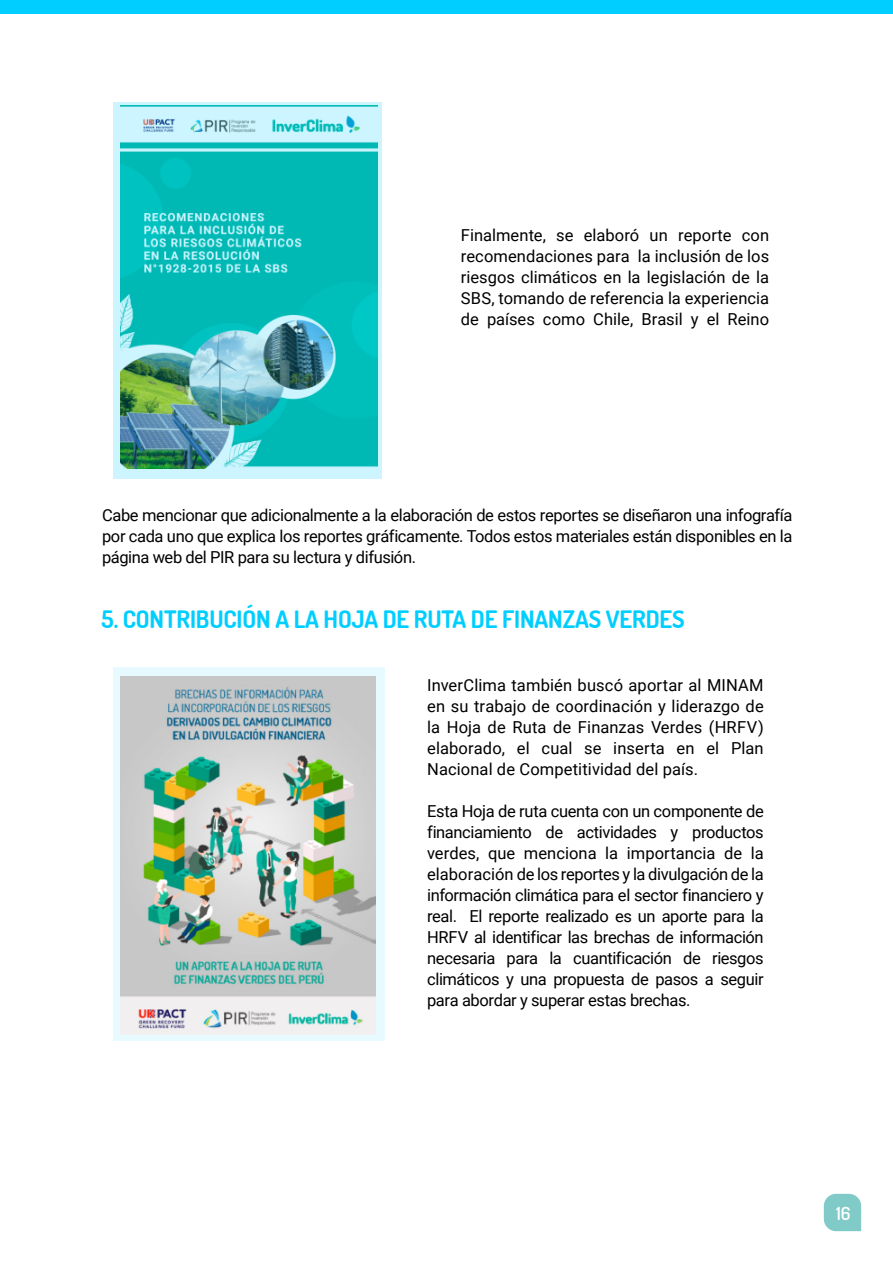
<style>
.page{position:relative;width:893px;height:1263px;background:#fff}
.page>*{position:absolute;margin:0;border:0;box-sizing:border-box;transform-origin:0 0}
.t1{font:700 24px "Dosis";letter-spacing:-.005em;color:#00ceff}
.t2{font:600 18px "Dosis";color:#fff}
.t3{font:16.5px/21px "Roboto";letter-spacing:-.005em;color:#000;text-align:justify}
</style>
<div class="page">
<svg style="left:113px;top:667px;width:271px;height:374px;background:#e4f6fa"></svg>
<svg style="left:824px;top:1194px;width:37px;height:37px"></svg>
<div style="left:0;top:0;width:893px;height:14px;background:#00ceff"></div>
<img style="left:113px;top:102px;width:269px;height:377px">
<img style="left:120px;top:676px;width:255px;height:358px">
<p class="t3" style="left:461px;top:224px;width:310px">Finalmente, se elaboró un reporte con recomendaciones para la inclusión de los riesgos climáticos en la legislación de la SBS, tomando de referencia la experiencia de países como Chile, Brasil y el Reino</p>
<p class="t3" style="left:102px;top:504px;width:692px">Cabe mencionar que adicionalmente a la elaboración de estos reportes se diseñaron una infografía por cada uno que explica los reportes gráficamente. Todos estos materiales están disponibles en la página web del PIR para su lectura y difusión.</p>
<h1 class="t1" style="left:102px;top:603px;width:585px">5. CONTRIBUCIÓN A LA HOJA DE RUTA DE FINANZAS VERDES</h1>
<p class="t3" style="left:427px;top:674px;width:338px">InverClima también buscó aportar al MINAM en su trabajo de coordinación y liderazgo de la Hoja de Ruta de Finanzas Verdes (HRFV) elaborado, el cual se inserta en el Plan Nacional de Competitividad del país.</p>
<p class="t3" style="left:427px;top:800px;width:338px">Esta Hoja de ruta cuenta con un componente de financiamiento de actividades y productos verdes, que menciona la importancia de la elaboración de los reportes y la divulgación de la información climática para el sector financiero y real. El reporte realizado es un aporte para la HRFV al identificar las brechas de información necesaria para la cuantificación de riesgos climáticos y una propuesta de pasos a seguir para abordar y superar estas brechas.</p>
<p class="t2" style="left:836px;top:1200px;width:16px">16</p>
</div>
